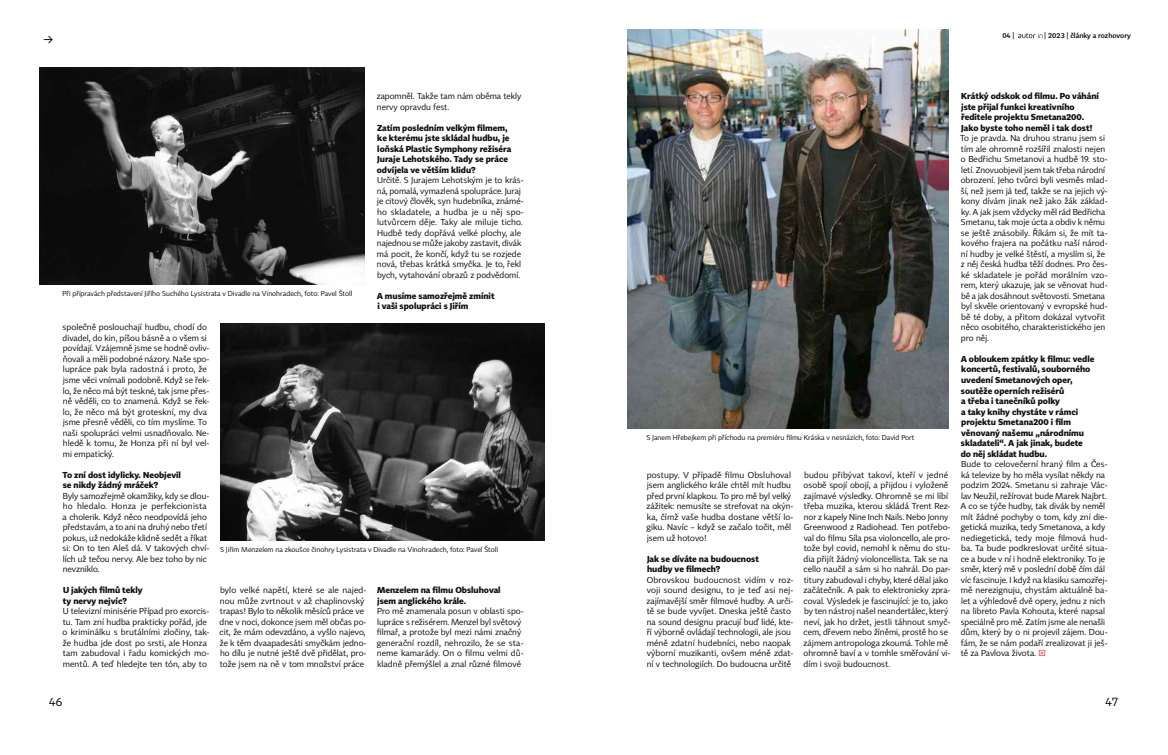
<style>
.page{position:relative;width:1168px;height:755px;background:#fff}
.page>*{position:absolute;margin:0;border:0;box-sizing:border-box;transform-origin:0 0}
.t1{font:12.5px "Tabac Sans";color:#11110f}
.t2{font:12px "Tabac Sans";color:#11110f}
.t3{font:8.5px/10.5px "Tabac Sans";color:#11110f}
.t4{font:700 8.5px/10.5px "Tabac Sans";color:#11110f}
.t5{font:7px "Tabac Sans";color:#11110f}
.t6{font:600 7px "Tabac Sans";color:#11110f}
.s1{color:#e11b18}
</style>
<div class="page">
<img style="left:40px;top:68px;width:324px;height:216px">
<img style="left:220px;top:323px;width:324px;height:216px">
<img style="left:627px;top:30px;width:321px;height:398px">
<svg style="left:1018px;top:33px;width:24px;height:5px"></svg>
<h1 class="t1" style="left:43px;top:32px;width:11px">→</h1>
<p class="t5" style="left:62px;top:289px;width:291px">Při přípravách představení Jiřího Suchého Lysistrata v Divadle na Vinohradech, foto: Pavel Štoll</p>
<p class="t3" style="left:377px;top:91px;width:146px">zapomněl. Takže tam nám oběma tekly nervy opravdu fest.</p>
<p class="t4" style="left:377px;top:122px;width:136px">Zatím posledním velkým filmem, ke kterému jste skládal hudbu, je loňská Plastic Symphony režiséra<br>Juraje Lehotského. Tady se práce odvíjela ve větším klidu?</p>
<p class="t3" style="left:377px;top:175px;width:148px">Určitě. S Jurajem Lehotským je to krás&shy;ná, pomalá, vymazlená spolupráce. Juraj je citový člověk, syn hudebníka, známé&shy;ho skladatele, a hudba je u něj spo&shy;lutvůrcem děje. Taky ale miluje ticho.<br>Hudbě tedy dopřává velké plochy, ale najednou se může jakoby zastavit, divák má pocit, že končí, když tu se rozjede nová, třebas krátká smyčka. Je to, řekl bych, vytahování obrazů z podvědomí.</p>
<p class="t4" style="left:377px;top:290px;width:119px">A musíme samozřejmě zmínit i vaši spolupráci s Jiřím</p>
<p class="t3" style="left:63px;top:322px;width:148px">společně poslouchají hudbu, chodí do divadel, do kin, píšou básně a o všem si povídají. Vzájemně jsme se hodně ovliv&shy;ňovali a měli podobné názory. Naše spo&shy;lupráce pak byla radostná i proto, že jsme věci vnímali podobně. Když se řek&shy;lo, že něco má být teskné, tak jsme přes&shy;ně věděli, co to znamená. Když se řek&shy;lo, že něco má být groteskní, my dva jsme přesně věděli, co tím myslíme. To naši spolupráci velmi usnadňovalo. Ne&shy;hledě k tomu, že Honza při ní byl vel&shy;mi empatický.</p>
<p class="t4" style="left:63px;top:469px;width:120px">To zní dost idylicky. Neobjevil se nikdy žádný mráček?</p>
<p class="t3" style="left:63px;top:490px;width:148px">Byly samozřejmě okamžiky, kdy se dlou&shy;ho hledalo. Honza je perfekcionista a cholerik. Když něco neodpovídá jeho představám, a to ani na druhý nebo třetí pokus, už nedokáže klidně sedět a říkat si: On to ten Aleš dá. V takových chví&shy;lích už tečou nervy. Ale bez toho by nic nevzniklo.</p>
<p class="t4" style="left:63px;top:584px;width:81px">U jakých filmů tekly ty nervy nejvíc?</p>
<p class="t3" style="left:63px;top:605px;width:148px">U televizní minisérie Případ pro exorcis&shy;tu. Tam zní hudba prakticky pořád, jde o kriminálku s brutálními zločiny, tak&shy;že hudba jde dost po srsti, ale Honza tam zabudoval i řadu komických mo&shy;mentů. A teď hledejte ten tón, aby to</p>
<p class="t5" style="left:220px;top:545px;width:279px">S Jiřím Menzelem na zkoušce činohry Lysistrata v Divadle na Vinohradech, foto: Pavel Štoll</p>
<p class="t3" style="left:220px;top:584px;width:148px">bylo velké napětí, které se ale najed&shy;nou může zvrtnout v až chaplinovský trapas! Bylo to několik měsíců práce ve dne v noci, dokonce jsem měl občas po&shy;cit, že mám odevzdáno, a vyšlo najevo, že k těm dvaapadesáti smyčkám jedno&shy;ho dílu je nutné ještě dvě přidělat, pro&shy;tože jsem na ně v tom množství práce</p>
<p class="t4" style="left:377px;top:584px;width:125px">Menzelem na filmu Obsluhoval jsem anglického krále.</p>
<p class="t3" style="left:377px;top:605px;width:148px">Pro mě znamenala posun v oblasti spo&shy;lupráce s režisérem. Menzel byl světový filmař, a protože byl mezi námi značný generační rozdíl, nehrozilo, že se sta&shy;neme kamarády. On o filmu velmi dů&shy;kladně přemýšlel a znal různé filmové</p>
<p class="t6" style="left:1002px;top:31px;width:14px">04 |</p>
<p class="t6" style="left:1044px;top:31px;width:88px">| 2023 | články a rozhovory</p>
<p class="t5" style="left:646px;top:433px;width:270px">S Janem Hřebejkem při příchodu na premiéru filmu Kráska v nesnázích, foto: David Port</p>
<p class="t3" style="left:646px;top:469px;width:148px">postupy. V případě filmu Obsluhoval jsem anglického krále chtěl mít hudbu před první klapkou. To pro mě byl velký zážitek: nemusíte se strefovat na okýn&shy;ka, čímž vaše hudba dostane větší lo&shy;giku. Navíc – když se začalo točit, měl jsem už hotovo!</p>
<p class="t4" style="left:647px;top:553px;width:113px">Jak se díváte na budoucnost hudby ve filmech?</p>
<p class="t3" style="left:646px;top:574px;width:148px">Obrovskou budoucnost vidím v roz&shy;voji sound designu, to je teď asi nej&shy;zajímavější směr filmové hudby. A urči&shy;tě se bude vyvíjet. Dneska ještě často na sound designu pracují buď lidé, kte&shy;ří výborně ovládají technologii, ale jsou méně zdatní hudebníci, nebo naopak výborní muzikanti, ovšem méně zdat&shy;ní v technologiích. Do budoucna určitě</p>
<p class="t3" style="left:804px;top:469px;width:148px">budou přibývat takoví, kteří v jedné osobě spojí obojí, a přijdou i vyloženě zajímavé výsledky. Ohromně se mi líbí třeba muzika, kterou skládá Trent Rez&shy;nor z kapely Nine Inch Nails. Nebo Jonny Greenwood z Radiohead. Ten potřebo&shy;val do filmu Síla psa violoncello, ale pro&shy;tože byl covid, nemohl k němu do stu&shy;dia přijít žádný violoncellista. Tak se na cello naučil a sám si ho nahrál. Do par&shy;titury zabudoval i chyby, které dělal jako začátečník. A pak to elektronicky zpra&shy;coval. Výsledek je fascinující: je to, jako by ten nástroj našel neandertálec, který neví, jak ho držet, jestli táhnout smyč&shy;cem, dřevem nebo žíněmi, prostě ho se zájmem antropologa zkoumá. Tohle mě ohromně baví a v tomhle směřování vi&shy;dím i svoji budoucnost.</p>
<p class="t4" style="left:961px;top:91px;width:139px">Krátký odskok od filmu. Po váhání jste přijal funkci kreativního ředitele projektu Smetana200.<br>Jako byste toho neměl i tak dost!</p>
<p class="t3" style="left:960px;top:133px;width:149px">To je pravda. Na druhou stranu jsem si tím ale ohromně rozšířil znalosti nejen o Bedřichu Smetanovi a hudbě 19. sto&shy;letí. Znovuobjevil jsem tak třeba národní obrození. Jeho tvůrci byli vesměs mlad&shy;ší, než jsem já teď, takže se na jejich vý&shy;kony dívám jinak než jako žák základ&shy;ky. A jak jsem vždycky měl rád Bedřicha Smetanu, tak moje úcta a obdiv k němu se ještě znásobily. Říkám si, že mít ta&shy;kového frajera na počátku naší národ&shy;ní hudby je velké štěstí, a myslím si, že z něj česká hudba těží dodnes. Pro čes&shy;ké skladatele je pořád morálním vzo&shy;rem, který ukazuje, jak se věnovat hud&shy;bě a jak dosáhnout světovosti. Smetana byl skvěle orientovaný v evropské hud&shy;bě té doby, a přitom dokázal vytvořit něco osobitého, charakteristického jen pro něj.</p>
<p class="t4" style="left:961px;top:353px;width:135px">A obloukem zpátky k filmu: vedle koncertů, festivalů, souborného uvedení Smetanových oper, soutěže operních režisérů<br>a třeba i tanečníků polky<br>a taky knihy chystáte v rámci projektu Smetana200 i film věnovaný našemu „národnímu skladateli“. A jak jinak, budete do něj skládat hudbu.</p>
<p class="t3" style="left:960px;top:458px;width:149px">Bude to celovečerní hraný film a Čes&shy;ká televize by ho měla vysílat někdy na podzim 2024. Smetanu si zahraje Vác&shy;lav Neužil, režírovat bude Marek Najbrt.<br>A co se týče hudby, tak divák by neměl mít žádné pochyby o tom, kdy zní die&shy;getická muzika, tedy Smetanova, a kdy nediegetická, tedy moje filmová hud&shy;ba. Ta bude podkreslovat určité situa&shy;ce a bude v ní i hodně elektroniky. To je směr, který mě v poslední době čím dál víc fascinuje. I když na klasiku samozřej&shy;mě nerezignuju, chystám aktuálně ba&shy;let a výhledově dvě opery, jednu z nich na libreto Pavla Kohouta, které napsal speciálně pro mě. Zatím jsme ale nenašli dům, který by o ni projevil zájem. Dou&shy;fám, že se nám podaří zrealizovat ji ješ&shy;tě za Pavlova života. <span class="s1">×</span></p>
<h2 class="t2" style="left:49px;top:693px;width:15px">46</h2>
<h2 class="t2" style="left:1105px;top:693px;width:14px">47</h2>
</div>
